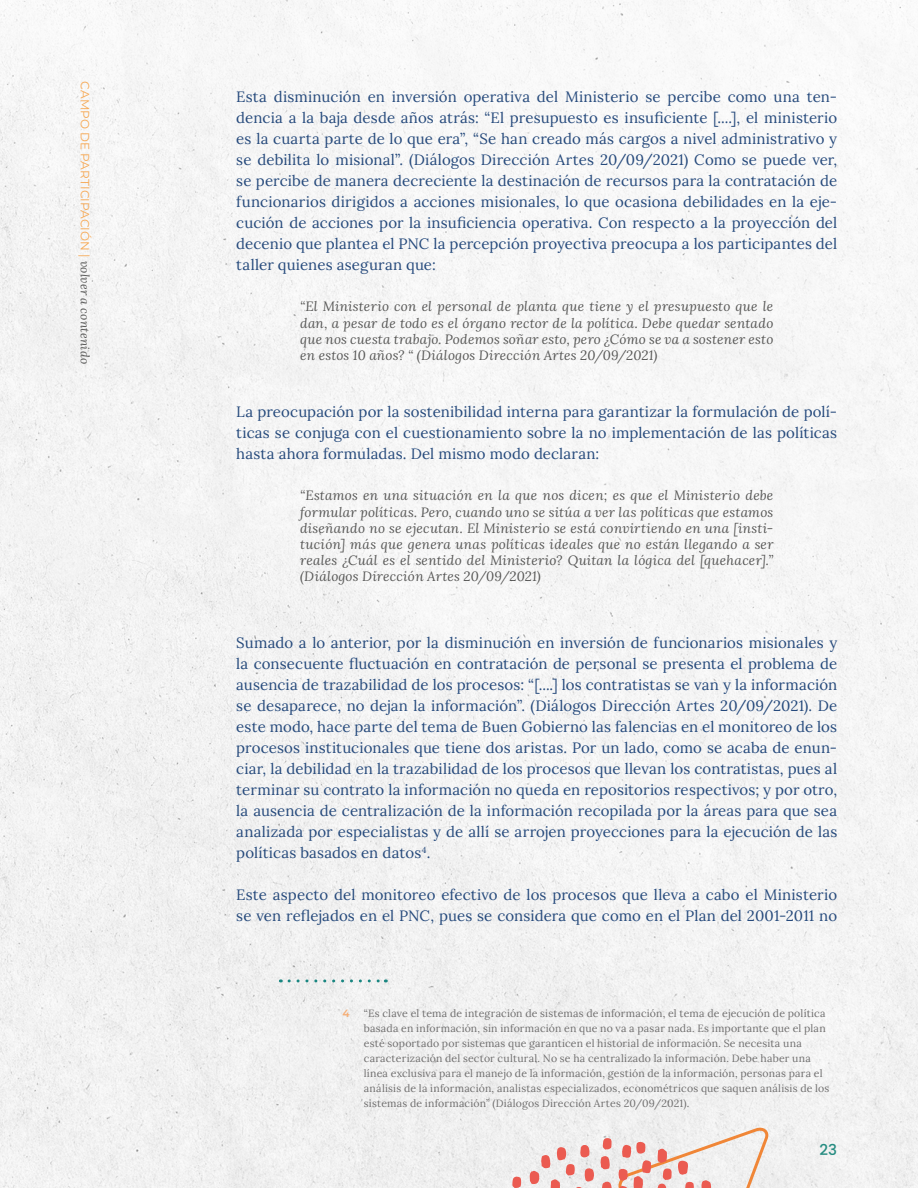
<style>
.page{position:relative;width:918px;height:1188px;background:#f4f4f4}
.page>*{position:absolute;margin:0;border:0;box-sizing:border-box;transform-origin:0 0}
.t1{font:15px/21px "Lora";letter-spacing:.005em;color:#264a7c;text-align:justify}
.t2{font:500 15px "Poppins";color:#268c81}
.t3{font:italic 13.5px/16.2px "Lora";letter-spacing:.015em;color:#575756;text-align:justify}
.t4{font:12px "Montserrat";letter-spacing:.01em;color:#f6a751}
.t5{font:10.5px/15px "Lora";letter-spacing:.02em;color:#706f6f}
.t6{font:600 10.5px "Montserrat";color:#f7ad73}
.s1{font-family:"Lora";font-style:italic;color:#575756}
</style>
<div class="page">
<svg style="left:602px;top:1182px;width:10px;height:6px"></svg>
<svg style="left:600px;top:1156px;width:10px;height:13px"></svg>
<svg style="left:603px;top:1138px;width:9px;height:12px"></svg>
<svg style="left:512px;top:1177px;width:9px;height:11px"></svg>
<svg style="left:529px;top:1144px;width:65px;height:44px"></svg>
<svg style="left:618px;top:1127px;width:155px;height:61px"></svg>
<svg style="left:289px;top:979px;width:97px;height:3px"></svg>
<p class="t4" style="left:93px;top:81px;width:285px;rotate:90deg">CAMPO DE PARTICIPACIÓN | <span class="s1">volver a contenido</span></p>
<p class="t1" style="left:236px;top:85px;width:602px">Esta disminución en inversión operativa del Ministerio se percibe como una ten&shy;dencia a la baja desde años atrás: “El presupuesto es insuficiente [....], el ministerio es la cuarta parte de lo que era”, “Se han creado más cargos a nivel administrativo y se debilita lo misional”. (Diálogos Dirección Artes 20/09/2021) Como se puede ver, se percibe de manera decreciente la destinación de recursos para la contratación de funcionarios dirigidos a acciones misionales, lo que ocasiona debilidades en la eje&shy;cución de acciones por la insuficiencia operativa. Con respecto a la proyección del decenio que plantea el PNC la percepción proyectiva preocupa a los participantes del taller quienes aseguran que:</p>
<p class="t3" style="left:300px;top:298px;width:475px">“El Ministerio con el personal de planta que tiene y el presupuesto que le dan, a pesar de todo es el órgano rector de la política. Debe quedar sentado que nos cuesta trabajo. Podemos soñar esto, pero ¿Cómo se va a sostener esto en estos 10 años? “ (Diálogos Dirección Artes 20/09/2021)</p>
<p class="t1" style="left:236px;top:400px;width:602px">La preocupación por la sostenibilidad interna para garantizar la formulación de polí&shy;ticas se conjuga con el cuestionamiento sobre la no implementación de las políticas hasta ahora formuladas. Del mismo modo declaran:</p>
<p class="t3" style="left:300px;top:487px;width:475px">“Estamos en una situación en la que nos dicen; es que el Ministerio debe formular políticas. Pero, cuando uno se sitúa a ver las políticas que estamos diseñando no se ejecutan. El Ministerio se está convirtiendo en una [insti&shy;tución] más que genera unas políticas ideales que no están llegando a ser reales ¿Cuál es el sentido del Ministerio? Quitan la lógica del [quehacer].” (Diálogos Dirección Artes 20/09/2021)</p>
<p class="t1" style="left:236px;top:631px;width:602px">Sumado a lo anterior, por la disminución en inversión de funcionarios misionales y la consecuente fluctuación en contratación de personal se presenta el problema de ausencia de trazabilidad de los procesos: “[....] los contratistas se van y la información se desaparece, no dejan la información”. (Diálogos Dirección Artes 20/09/2021). De este modo, hace parte del tema de Buen Gobierno las falencias en el monitoreo de los procesos institucionales que tiene dos aristas. Por un lado, como se acaba de enun&shy;ciar, la debilidad en la trazabilidad de los procesos que llevan los contratistas, pues al terminar su contrato la información no queda en repositorios respectivos; y por otro, la ausencia de centralización de la información recopilada por la áreas para que sea analizada por especialistas y de allí se arrojen proyecciones para la ejecución de las políticas basados en datos<sup>4</sup>.</p>
<p class="t1" style="left:236px;top:883px;width:602px">Este aspecto del monitoreo efectivo de los procesos que lleva a cabo el Ministerio se ven reflejados en el PNC, pues se considera que como en el Plan del 2001-2011 no</p>
<p class="t6" style="left:343px;top:1006px;width:9px">4</p>
<p class="t5" style="left:364px;top:1005px;width:467px">“Es clave el tema de integración de sistemas de información, el tema de ejecución de política basada en información, sin información en que no va a pasar nada. Es importante que el plan esté soportado por sistemas que garanticen el historial de información. Se necesita una caracterización del sector cultural. No se ha centralizado la información. Debe haber una línea exclusiva para el manejo de la información, gestión de la información, personas para el análisis de la información, analistas especializados, econométricos que saquen análisis de los sistemas de información” (Diálogos Dirección Artes 20/09/2021).</p>
<p class="t2" style="left:820px;top:1142px;width:19px">23</p>
</div>
